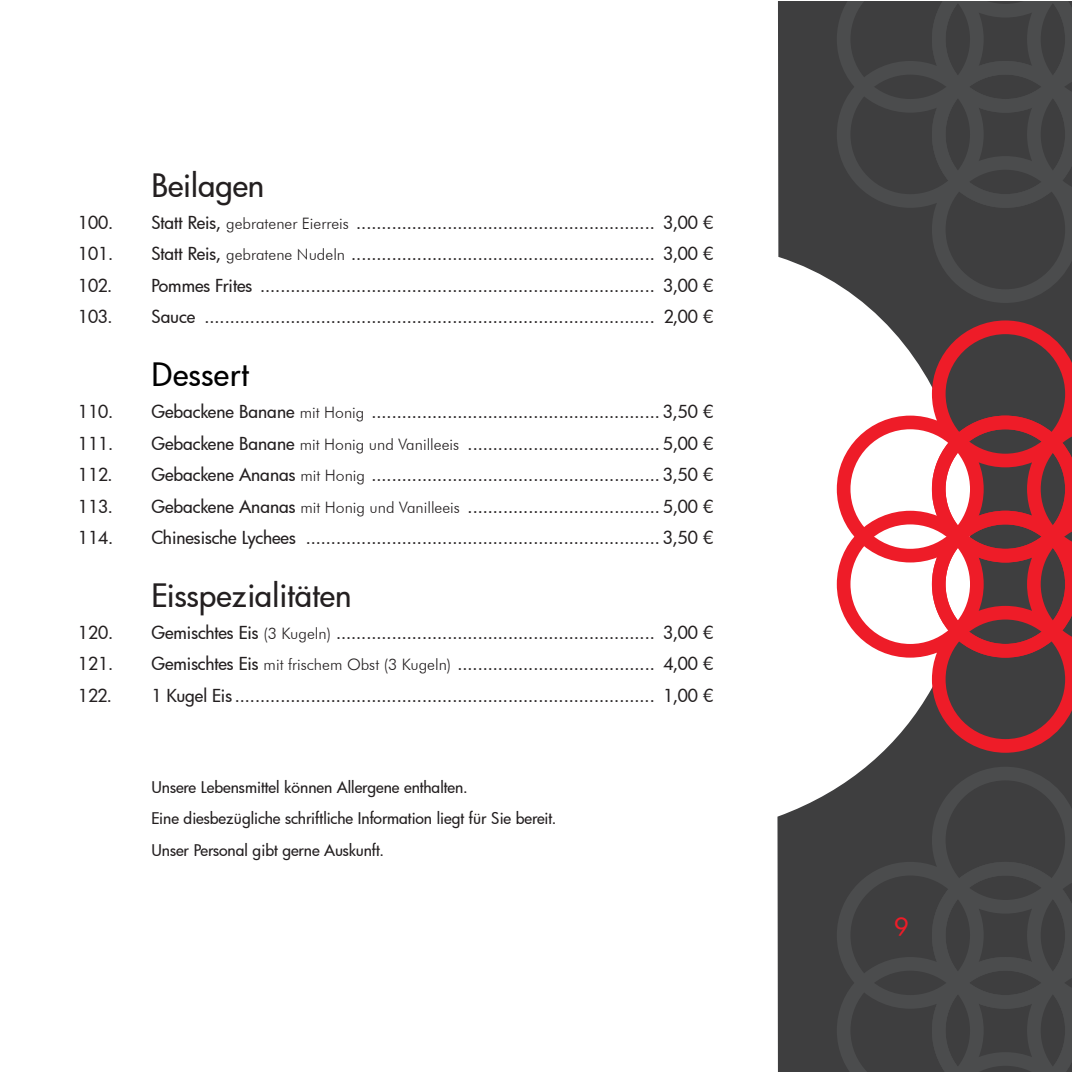
<style>
.page{position:relative;width:1072px;height:1072px;background:#fff}
.page>*{position:absolute;margin:0;border:0;box-sizing:border-box;transform-origin:0 0}
.t1{font:500 31.5px "Futura";color:#231f20}
.t2{font:500 31.5px "Futura";letter-spacing:.015em;color:#000}
.t3{font:500 24.5px "Futura";color:#ee1c28}
.t4{font:500 17.5px "Futura";letter-spacing:-.005em;color:#231f20}
.t5{font:500 15.75px/31.5px "Futura";letter-spacing:-.005em;color:#231f20}
.s1{font-family:"Futura BT";font-weight:300;font-size:15.75px}
</style>
<div class="page">
<svg style="left:777px;top:1px;width:294px;height:1070px;fill:#3e3e3f"></svg>
<svg style="left:836px;top:320px;width:235px;height:95px;fill:#3e3e3f"></svg>
<svg style="left:836px;top:415px;width:235px;height:337px"></svg>
<svg style="left:836px;top:766px;width:235px;height:95px;fill:#3e3e3f"></svg>
<svg style="left:836px;top:861px;width:235px;height:210px;fill:#3e3e3f"></svg>
<svg style="left:836px;top:208px;width:235px;height:95px;fill:#3e3e3f"></svg>
<svg style="left:836px;top:1px;width:235px;height:207px;fill:#3e3e3f"></svg>
<h1 class="t1" style="left:151px;top:164px;width:114px">Beilagen</h1>
<p class="t4" style="left:78px;top:211px;width:37px">100.</p>
<p class="t4" style="left:151px;top:211px;width:563px">Statt Reis, <span class="s1">gebratener Eierreis</span> ........................................................... 3,00 €</p>
<p class="t4" style="left:78px;top:242px;width:37px">101.</p>
<p class="t4" style="left:151px;top:242px;width:563px">Statt Reis, <span class="s1">gebratene Nudeln</span> ............................................................ 3,00 €</p>
<p class="t4" style="left:78px;top:274px;width:36px">102.</p>
<p class="t4" style="left:151px;top:274px;width:563px">Pommes Frites .............................................................................. 3,00 €</p>
<p class="t4" style="left:78px;top:305px;width:36px">103.</p>
<p class="t4" style="left:151px;top:305px;width:563px">Sauce ......................................................................................... 2,00 €</p>
<h1 class="t2" style="left:151px;top:353px;width:99px">Dessert</h1>
<p class="t4" style="left:78px;top:400px;width:37px">110.</p>
<p class="t4" style="left:151px;top:400px;width:563px">Gebackene Banane <span class="s1">mit Honig</span> ......................................................... 3,50 €</p>
<p class="t4" style="left:78px;top:431px;width:37px">111.</p>
<p class="t4" style="left:151px;top:431px;width:563px">Gebackene Banane <span class="s1">mit Honig und Vanilleeis</span> ...................................... 5,00 €</p>
<p class="t4" style="left:78px;top:463px;width:36px">112.</p>
<p class="t4" style="left:151px;top:463px;width:563px">Gebackene Ananas <span class="s1">mit Honig</span> ......................................................... 3,50 €</p>
<p class="t4" style="left:78px;top:494px;width:36px">113.</p>
<p class="t4" style="left:151px;top:494px;width:563px">Gebackene Ananas <span class="s1">mit Honig und Vanilleeis</span> ...................................... 5,00 €</p>
<p class="t4" style="left:78px;top:526px;width:37px">114.</p>
<p class="t4" style="left:151px;top:526px;width:563px">Chinesische Lychees ...................................................................... 3,50 €</p>
<h1 class="t1" style="left:151px;top:574px;width:201px">Eisspezialitäten</h1>
<p class="t4" style="left:78px;top:620px;width:37px">120.</p>
<p class="t4" style="left:151px;top:620px;width:563px">Gemischtes Eis <span class="s1">(3 Kugeln)</span> ............................................................... 3,00 €</p>
<p class="t4" style="left:78px;top:652px;width:37px">121.</p>
<p class="t4" style="left:151px;top:652px;width:563px">Gemischtes Eis <span class="s1">mit frischem Obst (3 Kugeln)</span> ....................................... 4,00 €</p>
<p class="t4" style="left:78px;top:683px;width:36px">122.</p>
<p class="t4" style="left:151px;top:683px;width:563px">1 Kugel Eis................................................................................... 1,00 €</p>
<p class="t5" style="left:151px;top:770px;width:406px">Unsere Lebensmittel können Allergene enthalten.<br>Eine diesbezügliche schriftliche Information liegt für Sie bereit.</p>
<p class="t5" style="left:78px;top:833px;width:43px">U</p>
<p class="t5" style="left:162px;top:833px;width:224px">nser Personal gibt gerne Auskunft.</p>
<h2 class="t3" style="left:894px;top:910px;width:16px">9</h2>
</div>
